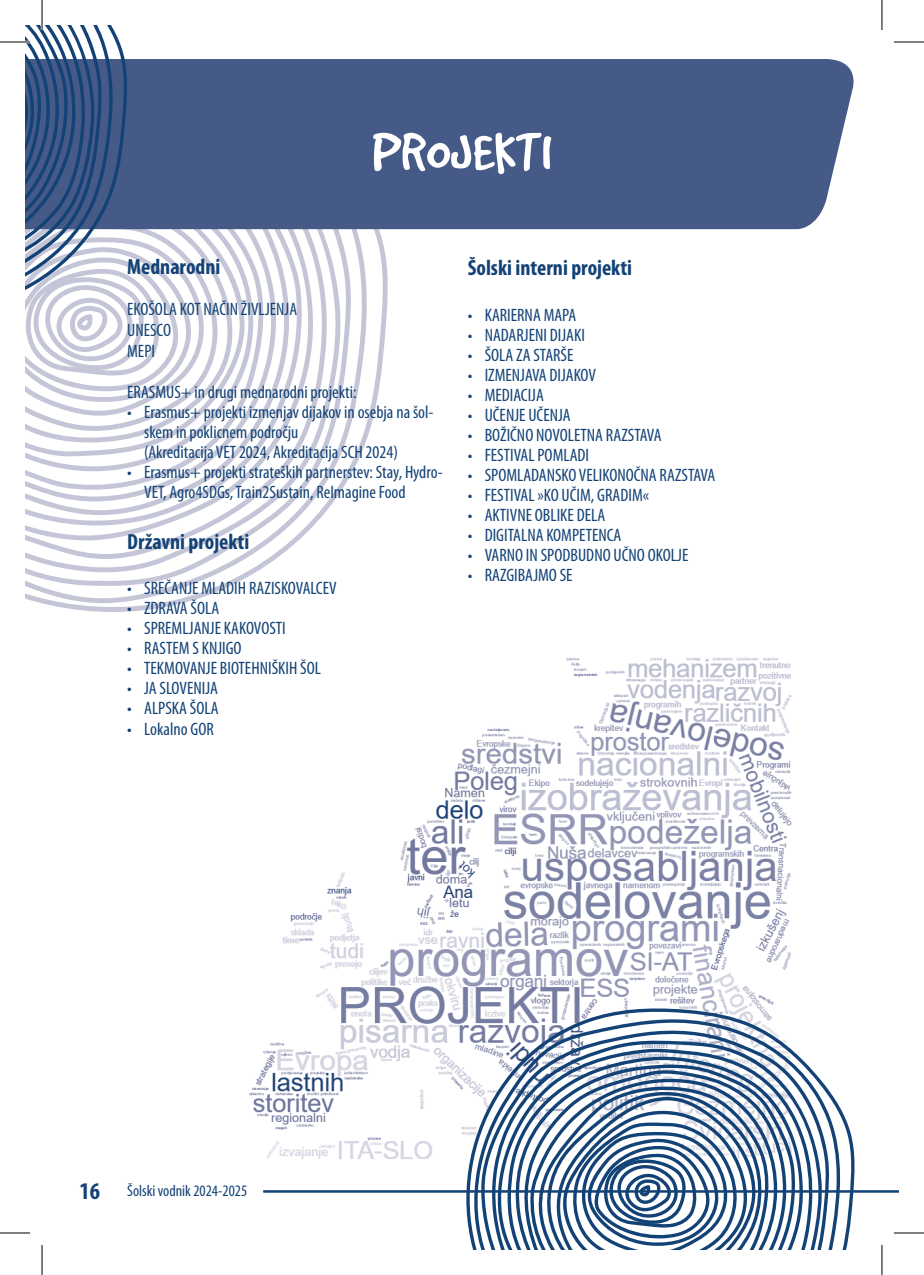
<style>
.page{position:relative;width:924px;height:1275px;background:#fff}
.page>*{position:absolute;margin:0;border:0;box-sizing:border-box;transform-origin:0 0}
.t1{font:60px "Good Dog Plain";color:#fff}
.t2{font:700 condensed 22px "Myriad Pro";color:#134276}
.t3{font:condensed 18px/20px "Myriad Pro";color:#134276}
.t4{font:condensed 16px "Myriad Pro";color:#134276}
.s1{font-weight:700;font-size:24px}
</style>
<div class="page">
<img style="left:249px;top:657px;width:543px;height:502px">
<svg style="left:41px;top:229px;width:348px;height:383px"></svg>
<svg style="left:25px;top:229px;width:347px;height:374px"></svg>
<svg style="left:25px;top:229px;width:327px;height:357px"></svg>
<svg style="left:25px;top:229px;width:316px;height:343px"></svg>
<svg style="left:25px;top:229px;width:305px;height:330px"></svg>
<svg style="left:25px;top:229px;width:289px;height:311px"></svg>
<svg style="left:25px;top:229px;width:279px;height:301px"></svg>
<svg style="left:25px;top:503px;width:268px;height:12px"></svg>
<svg style="left:25px;top:229px;width:274px;height:274px"></svg>
<svg style="left:25px;top:229px;width:245px;height:261px"></svg>
<svg style="left:25px;top:229px;width:235px;height:242px"></svg>
<svg style="left:25px;top:229px;width:221px;height:227px"></svg>
<svg style="left:25px;top:229px;width:216px;height:213px"></svg>
<div style="left:223px;top:59px;width:631px;height:170px;background:#465a88"></div>
<svg style="left:25px;top:25px;width:198px;height:406px"></svg>
<svg style="left:460px;top:1006px;width:395px;height:244px"></svg>
<svg style="left:464px;top:1018px;width:379px;height:232px"></svg>
<svg style="left:479px;top:1028px;width:350px;height:222px"></svg>
<svg style="left:487px;top:1040px;width:335px;height:210px"></svg>
<svg style="left:492px;top:1048px;width:322px;height:202px"></svg>
<svg style="left:504px;top:1054px;width:299px;height:196px"></svg>
<svg style="left:512px;top:1062px;width:284px;height:188px"></svg>
<svg style="left:520px;top:1068px;width:268px;height:182px"></svg>
<svg style="left:528px;top:1073px;width:264px;height:177px"></svg>
<hr style="left:263px;top:1190px;width:635px;height:2px;background:#134276">
<hr style="left:0;top:41px;width:30px;height:2px;background:#fff">
<hr style="left:41px;top:0;width:2px;height:30px;background:#fff">
<hr style="left:0;top:42px;width:30px;height:1px;background:#000">
<hr style="left:893px;top:42px;width:30px;height:1px;background:#000">
<hr style="left:0;top:1232px;width:30px;height:1px;background:#000">
<hr style="left:893px;top:1232px;width:30px;height:1px;background:#000">
<hr style="left:42px;top:0;width:1px;height:30px;background:#000">
<hr style="left:42px;top:1245px;width:1px;height:30px;background:#000">
<hr style="left:881px;top:0;width:1px;height:30px;background:#000">
<hr style="left:881px;top:1245px;width:1px;height:30px;background:#000">
<h1 class="t1" style="left:372px;top:123px;width:180px">PROJEKTI</h1>
<p class="t2" style="left:127px;top:254px;width:95px">Mednarodni</p>
<p class="t3" style="left:127px;top:299px;width:171px;line-height:20.8px">EKOŠOLA KOT NAČIN ŽIVLJENJA<br>UNESCO<br>MEPI</p>
<p class="t3" style="left:127px;top:383px;width:231px">ERASMUS+ in drugi mednarodni projekti:</p>
<p class="t3" style="left:144px;top:403px;width:291px;text-indent:-17px">• Erasmus+ projekti izmenjav dijakov in osebja na šol&shy;skem in poklicnem področju<br>(Akreditacija VET 2024, Akreditacija SCH 2024)</p>
<p class="t3" style="left:144px;top:463px;width:300px;text-indent:-17px">• Erasmus+ projekti strateških partnerstev: Stay, Hydro-<br>VET, Agro4SDGs, Train2Sustain, ReImagine Food</p>
<p class="t2" style="left:127px;top:529px;width:124px">Državni projekti</p>
<p class="t3" style="left:127px;top:578px;width:211px">• SREČANJE MLADIH RAZISKOVALCEV</p>
<p class="t3" style="left:127px;top:598px;width:93px">• ZDRAVA ŠOLA</p>
<p class="t3" style="left:127px;top:618px;width:160px">• SPREMLJANJE KAKOVOSTI</p>
<p class="t3" style="left:127px;top:638px;width:116px">• RASTEM S KNJIGO</p>
<p class="t3" style="left:127px;top:658px;width:195px">• TEKMOVANJE BIOTEHNIŠKIH ŠOL</p>
<p class="t3" style="left:127px;top:678px;width:92px">• JA SLOVENIJA</p>
<p class="t3" style="left:127px;top:698px;width:93px">• ALPSKA ŠOLA</p>
<p class="t3" style="left:127px;top:719px;width:88px">• Lokalno GOR</p>
<p class="t2" style="left:467px;top:255px;width:166px">Šolski interni projekti</p>
<p class="t3" style="left:467px;top:305px;width:110px">• KARIERNA MAPA</p>
<p class="t3" style="left:467px;top:325px;width:119px">• NADARJENI DIJAKI</p>
<p class="t3" style="left:467px;top:345px;width:107px">• ŠOLA ZA STARŠE</p>
<p class="t3" style="left:467px;top:365px;width:130px">• IZMENJAVA DIJAKOV</p>
<p class="t3" style="left:467px;top:385px;width:78px">• MEDIACIJA</p>
<p class="t3" style="left:467px;top:405px;width:104px">• UČENJE UČENJA</p>
<p class="t3" style="left:467px;top:425px;width:195px">• BOŽIČNO NOVOLETNA RAZSTAVA</p>
<p class="t3" style="left:467px;top:445px;width:123px">• FESTIVAL POMLADI</p>
<p class="t3" style="left:467px;top:465px;width:249px">• SPOMLADANSKO VELIKONOČNA RAZSTAVA</p>
<p class="t3" style="left:467px;top:485px;width:183px">• FESTIVAL »KO UČIM, GRADIM«</p>
<p class="t3" style="left:467px;top:505px;width:139px">• AKTIVNE OBLIKE DELA</p>
<p class="t3" style="left:467px;top:525px;width:155px">• DIGITALNA KOMPETENCA</p>
<p class="t3" style="left:467px;top:545px;width:222px">• VARNO IN SPODBUDNO UČNO OKOLJE</p>
<p class="t3" style="left:467px;top:566px;width:106px">• RAZGIBAJMO SE</p>
<p class="t4" style="left:79px;top:1182px;width:169px"><span class="s1">16</span> Šolski vodnik 2024-2025</p>
</div>
